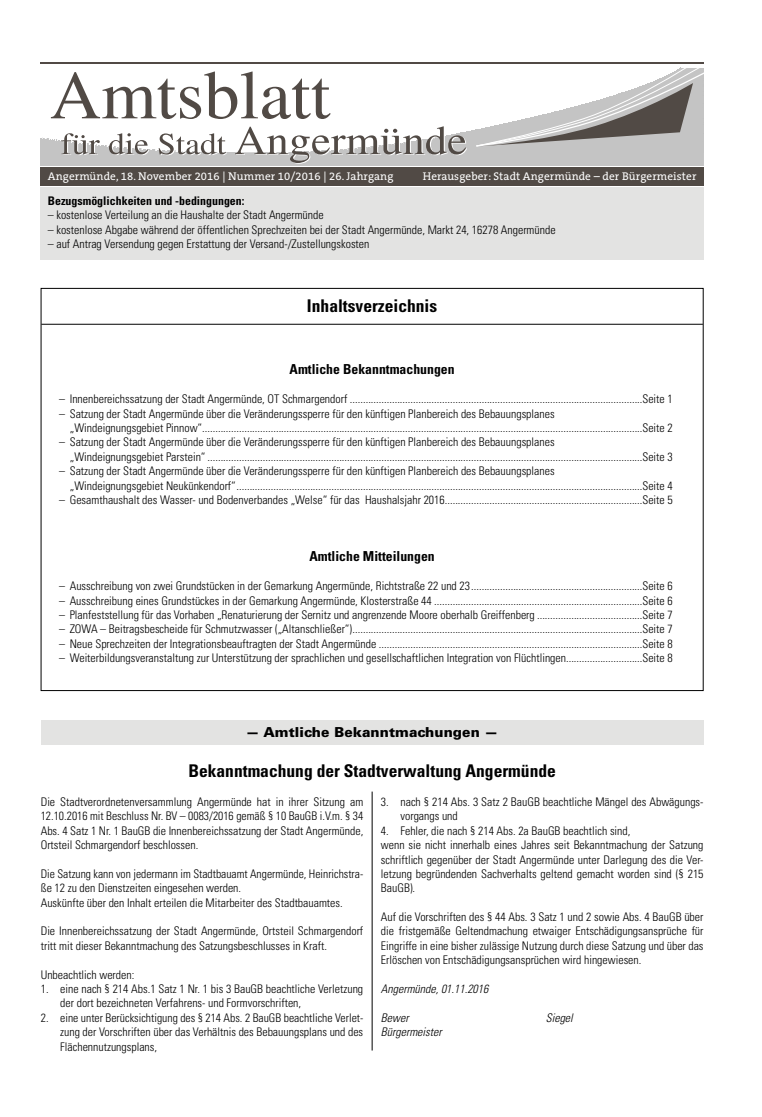
<style>
.page{position:relative;width:762px;height:1117px;background:#fff}
.page>*{position:absolute;margin:0;border:0;box-sizing:border-box;transform-origin:0 0}
.t1{font:700 condensed 17.5px "Univers";color:#000}
.t2{font:700 condensed 13.75px "Univers";color:#000}
.t3{font:900 13.75px "Univers";letter-spacing:.005em;color:#000}
.t4{font:300 condensed 11.88px/14.4px "Univers";color:#000}
.t5{font:italic 300 condensed 11.88px "Univers";color:#000}
.t6{font:700 condensed 11.88px "Univers";color:#000}
.t7{font:11.25px "The Serif B W5 Plain";letter-spacing:.01em;color:#fff}
</style>
<div class="page">
<img style="left:101px;top:152px;width:58px;height:1px">
<img style="left:101px;top:151px;width:58px;height:1px">
<img style="left:101px;top:150px;width:54px;height:1px">
<div style="left:41px;top:167px;width:662px;height:19px;background:#514a45"></div>
<hr style="left:41px;top:62px;width:662px;height:2px;background:#514a45">
<svg style="left:51px;top:71px;width:280px;height:48px"></svg>
<svg style="left:475px;top:67px;width:228px;height:80px"></svg>
<svg style="left:41px;top:133px;width:60px;height:22px"></svg>
<svg style="left:109px;top:133px;width:40px;height:22px"></svg>
<svg style="left:159px;top:133px;width:68px;height:22px"></svg>
<svg style="left:235px;top:126px;width:232px;height:38px"></svg>
<div style="left:41px;top:187px;width:662px;height:72px;background:#e3e3e2"></div>
<hr style="left:41px;top:324px;width:662px;height:1px;background:#000">
<div style="left:41px;top:719px;width:662px;height:25px;background:#e3e3e2"></div>
<hr style="left:372px;top:791px;width:1px;height:259px;background:#000">
<p class="t7" style="left:48px;top:169px;width:347px">Angermünde, 18. November 2016 | Nummer 10/2016 | 26. Jahrgang</p>
<p class="t7" style="left:423px;top:169px;width:275px">Herausgeber: Stadt Angermünde – der Bürgermeister</p>
<p class="t6" style="left:48px;top:193px;width:198px">Bezugsmöglichkeiten und -bedingungen:</p>
<p class="t4" style="left:48px;top:208px;width:277px">– kostenlose Verteilung an die Haushalte der Stadt Angermünde</p>
<p class="t4" style="left:48px;top:222px;width:509px">– kostenlose Abgabe während der öffentlichen Sprechzeiten bei der Stadt Angermünde, Markt 24, 16278 Angermünde</p>
<p class="t4" style="left:48px;top:236px;width:323px">– auf Antrag Versendung gegen Erstattung der Versand-/Zustellungskosten</p>
<h1 class="t1" style="left:307px;top:295px;width:132px">Inhaltsverzeichnis</h1>
<p class="t2" style="left:290px;top:361px;width:167px">Amtliche Bekanntmachungen</p>
<p class="t4" style="left:59px;top:391px;width:615px">– Innenbereichssatzung der Stadt Angermünde, OT Schmargendorf ...............................................................................................................Seite 1</p>
<p class="t4" style="left:70px;top:406px;width:604px;text-indent:-11px">– Satzung der Stadt Angermünde über die Veränderungssperre für den künftigen Planbereich des Bebauungsplanes<br>„Windeignungsgebiet Pinnow“.......................................................................................................................................................................Seite 2</p>
<p class="t4" style="left:70px;top:435px;width:604px;text-indent:-11px">– Satzung der Stadt Angermünde über die Veränderungssperre für den künftigen Planbereich des Bebauungsplanes<br>„Windeignungsgebiet Parstein“ .....................................................................................................................................................................Seite 3</p>
<p class="t4" style="left:70px;top:463px;width:604px;text-indent:-11px">– Satzung der Stadt Angermünde über die Veränderungssperre für den künftigen Planbereich des Bebauungsplanes<br>„Windeignungsgebiet Neukünkendorf“..........................................................................................................................................................Seite 4</p>
<p class="t4" style="left:59px;top:492px;width:615px">– Gesamthaushalt des Wasser- und Bodenverbandes „Welse“ für das Haushalsjahr 2016...........................................................................Seite 5</p>
<p class="t2" style="left:309px;top:548px;width:127px">Amtliche Mitteilungen</p>
<p class="t4" style="left:59px;top:578px;width:615px">– Ausschreibung von zwei Grundstücken in der Gemarkung Angermünde, Richtstraße 22 und 23.................................................................Seite 6</p>
<p class="t4" style="left:59px;top:593px;width:615px">– Ausschreibung eines Grundstückes in der Gemarkung Angermünde, Klosterstraße 44 ...............................................................................Seite 6</p>
<p class="t4" style="left:59px;top:607px;width:615px">– Planfeststellung für das Vorhaben „Renaturierung der Sernitz und angrenzende Moore oberhalb Greiffenberg ........................................Seite 7</p>
<p class="t4" style="left:59px;top:622px;width:615px">– ZOWA – Beitragsbescheide für Schmutzwasser („Altanschließer“)..............................................................................................................Seite 7</p>
<p class="t4" style="left:59px;top:636px;width:615px">– Neue Sprechzeiten der Integrationsbeauftragten der Stadt Angermünde ....................................................................................................Seite 8</p>
<p class="t4" style="left:59px;top:650px;width:615px">– Weiterbildungsveranstaltung zur Unterstützung der sprachlichen und gesellschaftlichen Integration von Flüchtlingen.............................Seite 8</p>
<p class="t3" style="left:246px;top:723px;width:254px">— Amtliche Bekanntmachungen —</p>
<h1 class="t1" style="left:188px;top:760px;width:369px">Bekanntmachung der Stadtverwaltung Angermünde</h1>
<p class="t4" style="left:400px;top:794px;width:305px;text-indent:-19px">3. nach § 214 Abs. 3 Satz 2 BauGB beachtliche Mängel des Abwägungs&shy;vorgangs und</p>
<p class="t4" style="left:381px;top:823px;width:324px">4. Fehler, die nach § 214 Abs. 2a BauGB beachtlich sind,<br>wenn sie nicht innerhalb eines Jahres seit Bekanntmachung der Satzung schriftlich gegenüber der Stadt Angermünde unter Darlegung des die Ver&shy;letzung begründenden Sachverhalts geltend gemacht worden sind (§ 215<br>BauGB).</p>
<p class="t4" style="left:381px;top:909px;width:324px;text-align:justify">Auf die Vorschriften des § 44 Abs. 3 Satz 1 und 2 sowie Abs. 4 BauGB über die fristgemäße Geltendmachung etwaiger Entschädigungsansprüche für Eingriffe in eine bisher zulässige Nutzung durch diese Satzung und über das Erlöschen von Entschädigungsansprüchen wird hingewiesen.</p>
<p class="t5" style="left:381px;top:981px;width:109px">Angermünde, 01.11.2016</p>
<p class="t5" style="left:381px;top:1010px;width:29px">Bewer</p>
<p class="t5" style="left:546px;top:1010px;width:29px">Siegel</p>
<p class="t5" style="left:381px;top:1024px;width:62px">Bürgermeister</p>
<p class="t4" style="left:41px;top:794px;width:324px;text-align:justify">Die Stadtverordnetenversammlung Angermünde hat in ihrer Sitzung am 12.10.2016 mit Beschluss Nr. BV – 0083/2016 gemäß § 10 BauGB i.V.m. § 34<br>Abs. 4 Satz 1 Nr. 1 BauGB die Innenbereichssatzung der Stadt Angermünde, Ortsteil Schmargendorf beschlossen.</p>
<p class="t4" style="left:41px;top:866px;width:324px">Die Satzung kann von jedermann im Stadtbauamt Angermünde, Heinrichstra&shy;ße 12 zu den Dienstzeiten eingesehen werden.<br>Auskünfte über den Inhalt erteilen die Mitarbeiter des Stadtbauamtes.</p>
<p class="t4" style="left:41px;top:923px;width:324px">Die Innenbereichssatzung der Stadt Angermünde, Ortsteil Schmargendorf tritt mit dieser Bekanntmachung des Satzungsbeschlusses in Kraft.</p>
<p class="t4" style="left:41px;top:967px;width:95px">Unbeachtlich werden:</p>
<p class="t4" style="left:60px;top:981px;width:304px;text-indent:-19px">1. eine nach § 214 Abs.1 Satz 1 Nr. 1 bis 3 BauGB beachtliche Verletzung der dort bezeichneten Verfahrens- und Formvorschriften,</p>
<p class="t4" style="left:60px;top:1010px;width:305px;text-align:justify;text-indent:-19px">2. eine unter Berücksichtigung des § 214 Abs. 2 BauGB beachtliche Verlet&shy;zung der Vorschriften über das Verhältnis des Bebauungsplans und des Flächennutzungsplans,</p>
</div>
